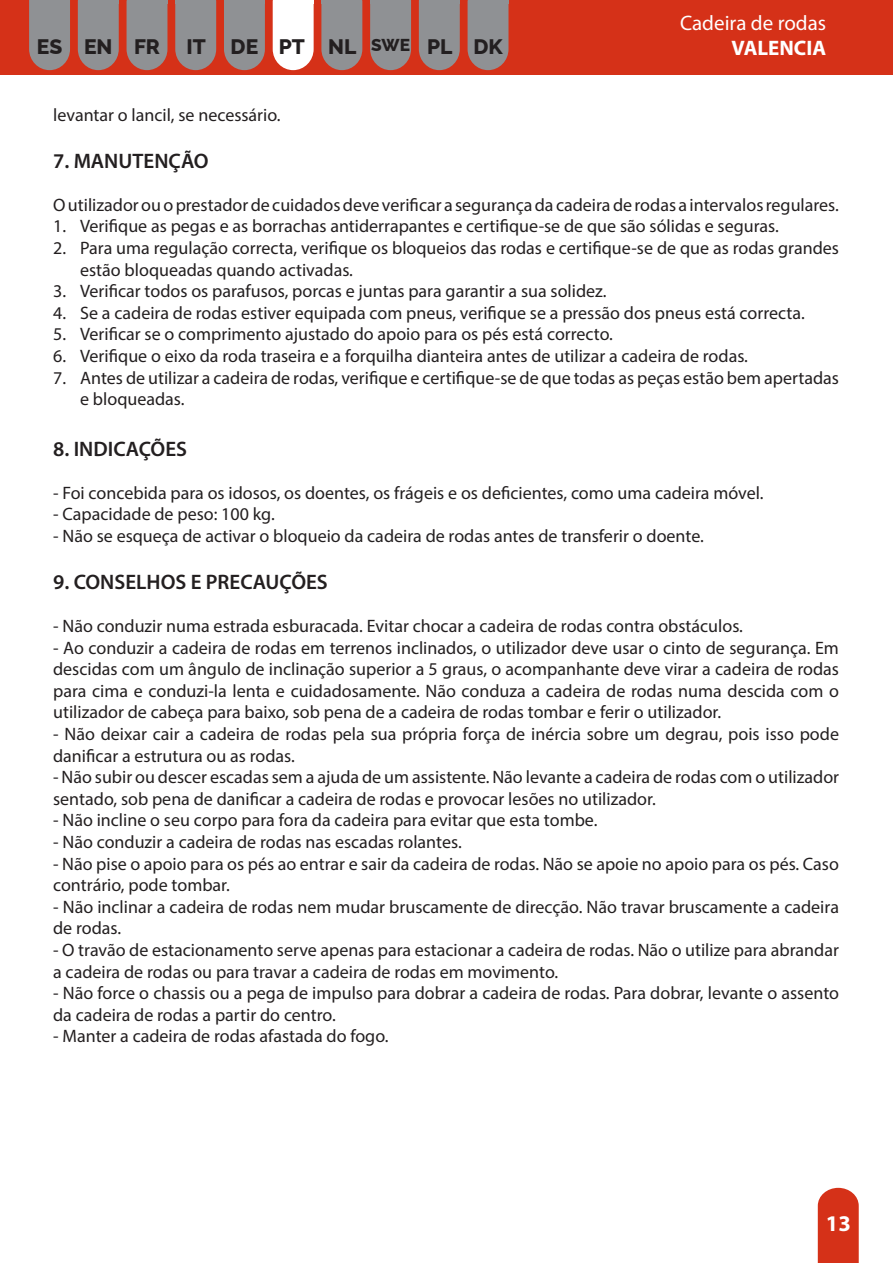
<style>
.page{position:relative;width:893px;height:1263px;background:#fff}
.page>*{position:absolute;margin:0;border:0;box-sizing:border-box;transform-origin:0 0}
.t1{font:700 22.5px "Myriad Pro";color:#fff}
.t2{font:600 21px "Myriad Pro";color:#231f20}
.t3{font:100 21px "Raleway";color:#231f20}
.t4{font:21px "Myriad Pro";color:#fff}
.t5{font:700 21px "Myriad Pro";color:#fff}
.t6{font:18px/21.6px "Myriad Pro";color:#231f20}
.s1{font-size:17.25px}
</style>
<div class="page">
<div style="left:0;top:0;width:893px;height:75px;background:#d53118"></div>
<svg style="left:29px;top:0;width:41px;height:70px;background:#94898a"></svg>
<div style="left:37px;top:34px;width:26px;height:20px;background:#8f9194"></div>
<div style="left:127px;top:3px;width:40px;height:67px;background:#8f9194"></div>
<hr style="left:127px;top:0;width:40px;height:3px;background:#8f9194">
<svg style="left:78px;top:3px;width:41px;height:67px;background:#938a8b"></svg>
<hr style="left:78px;top:0;width:41px;height:3px;background:#8f9194">
<svg style="left:321px;top:3px;width:41px;height:67px;background:#94898a"></svg>
<hr style="left:321px;top:0;width:41px;height:3px;background:#8f9194">
<div style="left:468px;top:3px;width:40px;height:67px;background:#8f9194"></div>
<hr style="left:468px;top:0;width:40px;height:3px;background:#8f9194">
<svg style="left:273px;top:3px;width:41px;height:67px;background:#faeae8"></svg>
<div style="left:275px;top:34px;width:33px;height:21px;background:#fff"></div>
<hr style="left:273px;top:0;width:41px;height:3px;background:#fff">
<svg style="left:419px;top:3px;width:41px;height:67px;background:#938a8b"></svg>
<hr style="left:419px;top:0;width:41px;height:3px;background:#8f9194">
<svg style="left:224px;top:3px;width:41px;height:67px;background:#938a8b"></svg>
<hr style="left:224px;top:0;width:41px;height:3px;background:#8f9194">
<svg style="left:370px;top:3px;width:41px;height:67px;background:#938a8b"></svg>
<hr style="left:370px;top:0;width:41px;height:3px;background:#8f9194">
<svg style="left:175px;top:3px;width:41px;height:67px;background:#938a8b"></svg>
<hr style="left:175px;top:0;width:41px;height:3px;background:#8f9194">
<svg style="left:818px;top:1188px;width:41px;height:75px;background:#d73c24"></svg>
<p class="t4" style="left:680px;top:10px;width:148px">Cadeira de rodas</p>
<p class="t3" style="left:37px;top:29px;width:125px">ES EN FR</p>
<p class="t3" style="left:186px;top:29px;width:318px">IT DE PT NL <span class="s1">SWE</span> PL DK</p>
<p class="t5" style="left:731px;top:34px;width:96px">VALENCIA</p>
<p class="t6" style="left:53px;top:104px;width:229px">levantar o lancil, se necessário.</p>
<p class="t2" style="left:53px;top:147px;width:157px">7. MANUTENÇÃO</p>
<p class="t6" style="left:53px;top:194px;width:787px">O utilizador ou o prestador de cuidados deve verificar a segurança da cadeira de rodas a intervalos regulares.</p>
<p class="t6" style="left:53px;top:215px;width:727px">1. Verifique as pegas e as borrachas antiderrapantes e certifique-se de que são sólidas e seguras.</p>
<p class="t6" style="left:80px;top:237px;width:760px;text-indent:-27px">2. Para uma regulação correcta, verifique os bloqueios das rodas e certifique-se de que as rodas grandes estão bloqueadas quando activadas.</p>
<p class="t6" style="left:53px;top:280px;width:555px">3. Verificar todos os parafusos, porcas e juntas para garantir a sua solidez.</p>
<p class="t6" style="left:53px;top:302px;width:753px">4. Se a cadeira de rodas estiver equipada com pneus, verifique se a pressão dos pneus está correcta.</p>
<p class="t6" style="left:53px;top:323px;width:561px">5. Verificar se o comprimento ajustado do apoio para os pés está correcto.</p>
<p class="t6" style="left:53px;top:345px;width:696px">6. Verifique o eixo da roda traseira e a forquilha dianteira antes de utilizar a cadeira de rodas.</p>
<p class="t6" style="left:80px;top:366px;width:760px;text-indent:-27px">7. Antes de utilizar a cadeira de rodas, verifique e certifique-se de que todas as peças estão bem apertadas e bloqueadas.</p>
<p class="t2" style="left:53px;top:435px;width:135px">8. INDICAÇÕES</p>
<p class="t6" style="left:53px;top:482px;width:712px">- Foi concebida para os idosos, os doentes, os frágeis e os deficientes, como uma cadeira móvel.</p>
<p class="t6" style="left:53px;top:503px;width:223px">- Capacidade de peso: 100 kg.</p>
<p class="t6" style="left:53px;top:525px;width:652px">- Não se esqueça de activar o bloqueio da cadeira de rodas antes de transferir o doente.</p>
<p class="t2" style="left:53px;top:568px;width:276px">9. CONSELHOS E PRECAUÇÕES</p>
<p class="t6" style="left:53px;top:615px;width:691px">- Não conduzir numa estrada esburacada. Evitar chocar a cadeira de rodas contra obstáculos.</p>
<p class="t6" style="left:53px;top:636px;width:787px;text-align:justify">- Ao conduzir a cadeira de rodas em terrenos inclinados, o utilizador deve usar o cinto de segurança. Em descidas com um ângulo de inclinação superior a 5 graus, o acompanhante deve virar a cadeira de rodas para cima e conduzi-la lenta e cuidadosamente. Não conduza a cadeira de rodas numa descida com o utilizador de cabeça para baixo, sob pena de a cadeira de rodas tombar e ferir o utilizador.</p>
<p class="t6" style="left:53px;top:723px;width:787px">- Não deixar cair a cadeira de rodas pela sua própria força de inércia sobre um degrau, pois isso pode danificar a estrutura ou as rodas.</p>
<p class="t6" style="left:53px;top:766px;width:787px">- Não subir ou descer escadas sem a ajuda de um assistente. Não levante a cadeira de rodas com o utilizador sentado, sob pena de danificar a cadeira de rodas e provocar lesões no utilizador.</p>
<p class="t6" style="left:53px;top:809px;width:546px">- Não incline o seu corpo para fora da cadeira para evitar que esta tombe.</p>
<p class="t6" style="left:53px;top:831px;width:410px">- Não conduzir a cadeira de rodas nas escadas rolantes.</p>
<p class="t6" style="left:53px;top:852px;width:787px">- Não pise o apoio para os pés ao entrar e sair da cadeira de rodas. Não se apoie no apoio para os pés. Caso contrário, pode tombar.</p>
<p class="t6" style="left:53px;top:896px;width:787px">- Não inclinar a cadeira de rodas nem mudar bruscamente de direcção. Não travar bruscamente a cadeira de rodas.</p>
<p class="t6" style="left:53px;top:939px;width:787px">- O travão de estacionamento serve apenas para estacionar a cadeira de rodas. Não o utilize para abrandar a cadeira de rodas ou para travar a cadeira de rodas em movimento.</p>
<p class="t6" style="left:53px;top:982px;width:787px">- Não force o chassis ou a pega de impulso para dobrar a cadeira de rodas. Para dobrar, levante o assento da cadeira de rodas a partir do centro.</p>
<p class="t6" style="left:53px;top:1025px;width:337px">- Manter a cadeira de rodas afastada do fogo.</p>
<p class="t1" style="left:826px;top:1209px;width:26px">13</p>
</div>
